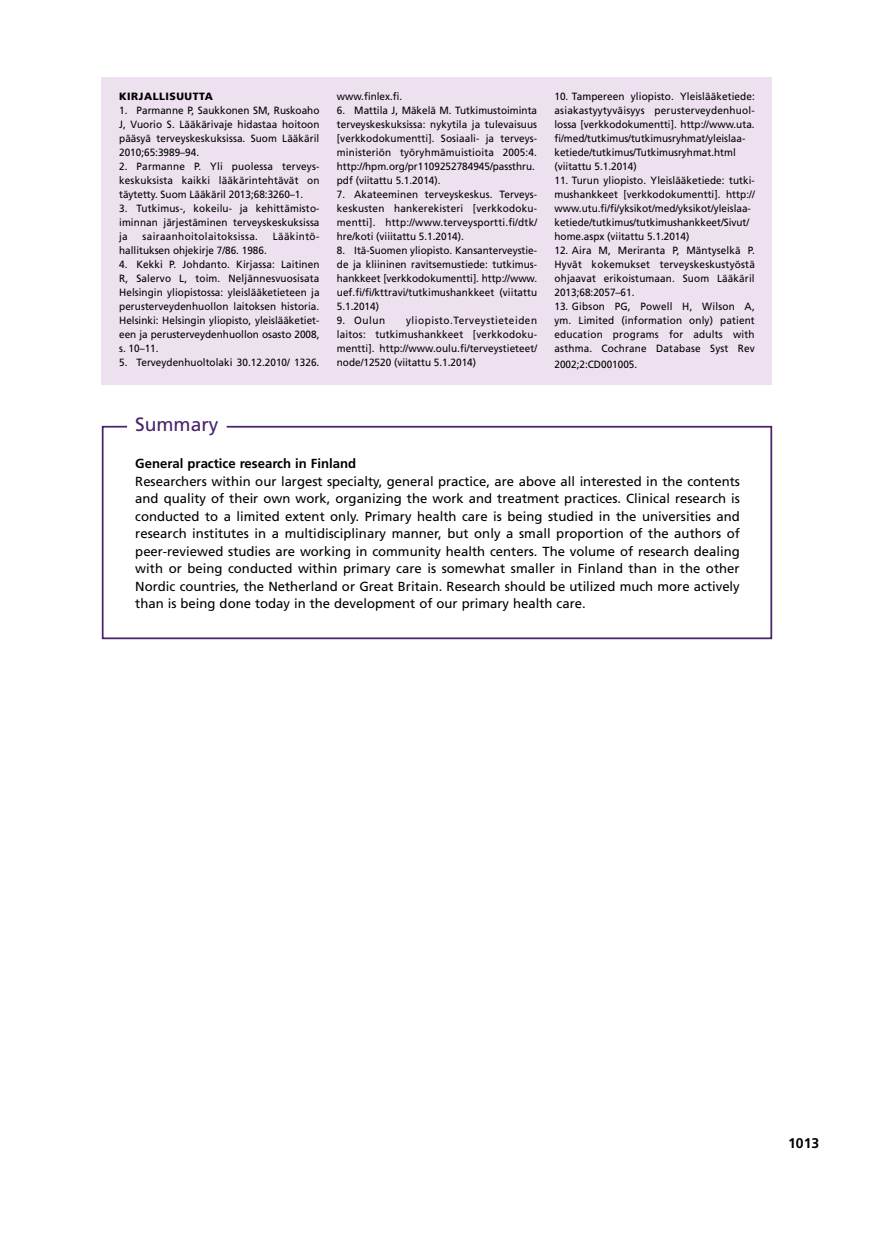
<style>
.page{position:relative;width:874px;height:1241px;background:#fff}
.page>*{position:absolute;margin:0;border:0;box-sizing:border-box;transform-origin:0 0}
.t1{font:19.25px "Frutiger LT Std";color:#49236c}
.t2{font:700 14px "Frutiger LT Std";color:#000}
.t3{font:13.12px/17.5px "Frutiger LT Std";color:#000;text-align:justify}
.t4{font:700 13.12px "Frutiger LT Std";color:#000}
.t5{font:10.5px/14px "Frutiger LT Std";letter-spacing:.005em;color:#000;text-align:justify;scale:.95 1}
.t6{font:10.5px "Frutiger LT Std";letter-spacing:.035em;color:#000;scale:.95 1}
.t7{font:900 10.5px "Frutiger LT Std";letter-spacing:.05em;color:#000}
</style>
<div class="page">
<div style="left:102px;top:77px;width:669px;height:307px;background:#ede1ef"></div>
<svg style="left:101px;top:425px;width:671px;height:215px"></svg>
<p class="t7" style="left:119px;top:90px;width:95px">KIRJALLISUUTTA</p>
<p class="t5" style="left:119px;top:103px;width:212px">1. Parmanne P, Saukkonen SM, Ruskoaho J, Vuorio S. Lääkärivaje hidastaa hoitoon pääsyä terveyskeskuksissa. Suom Lääkäril 2010;65:3989–94.</p>
<p class="t5" style="left:119px;top:159px;width:212px">2. Parmanne P. Yli puolessa terveys&shy;keskuksista kaikki lääkärintehtävät on täytetty. Suom Lääkäril 2013;68:3260–1.</p>
<p class="t5" style="left:119px;top:201px;width:212px">3. Tutkimus-, kokeilu- ja kehittämisto‑ iminnan järjestäminen terveyskeskuksissa ja</p>
<p class="t6" style="left:142px;top:230px;width:123px">sairaanhoitolaitoksissa.</p>
<p class="t6" style="left:273px;top:230px;width:50px">Lääkintö-</p>
<p class="t5" style="left:119px;top:243px;width:157px">hallituksen ohjekirje 7/86. 1986.</p>
<p class="t5" style="left:119px;top:257px;width:212px">4. Kekki P. Johdanto. Kirjassa: Laitinen R, Salervo L, toim. Neljännesvuosisata Helsingin yliopistossa: yleislääketieteen ja perusterveydenhuollon laitoksen historia.<br>Helsinki: Helsingin yliopisto, yleislääketiet‑ een ja perusterveydenhuollon osasto 2008, s. 10–11.</p>
<p class="t5" style="left:119px;top:355px;width:212px">5. Terveydenhuoltolaki 30.12.2010/ 1326.</p>
<p class="t5" style="left:337px;top:89px;width:70px">www.finlex.fi.</p>
<p class="t5" style="left:336px;top:103px;width:212px;text-align:left">6. Mattila J, Mäkelä M. Tutkimustoiminta terveyskeskuksissa: nykytila ja tulevaisuus [verkkodokumentti]. Sosiaali- ja terveys‑ ministeriön työryhmämuistioita 2005:4. http://hpm.org/pr1109252784945/passthru. pdf (viitattu 5.1.2014).</p>
<p class="t5" style="left:336px;top:187px;width:212px">7. Akateeminen terveyskeskus. Terveys‑ keskusten hankerekisteri [verkkodoku‑ mentti]. http://www.terveysportti.fi/dtk/ hre/koti (viiitattu 5.1.2014).</p>
<p class="t5" style="left:336px;top:243px;width:212px">8. Itä-Suomen yliopisto. Kansanterveystie‑ de ja kliininen ravitsemustiede: tutkimus‑ hankkeet [verkkodokumentti]. http://www. uef.fi/fi/kttravi/tutkimushankkeet (viitattu 5.1.2014)</p>
<p class="t5" style="left:336px;top:313px;width:52px">9. Oulun</p>
<p class="t5" style="left:336px;top:313px;width:212px;text-indent:69px">yliopisto.Terveystieteiden laitos: tutkimushankkeet [verkkodoku‑ mentti]. http://www.oulu.fi/terveystieteet/ node/12520 (viitattu 5.1.2014)</p>
<p class="t5" style="left:554px;top:89px;width:212px;text-align:left">10. Tampereen yliopisto. Yleislääketiede: asiakastyytyväisyys perusterveydenhuol‑ lossa [verkkodokumentti]. http://www.uta. fi/med/tutkimus/tutkimusryhmat/yleislaa‑ ketiede/tutkimus/Tutkimusryhmat.html (viitattu 5.1.2014)</p>
<p class="t5" style="left:554px;top:173px;width:212px;text-align:left">11. Turun yliopisto. Yleislääketiede: tutki‑ mushankkeet [verkkodokumentti]. http:// www.utu.fi/fi/yksikot/med/yksikot/yleislaa‑ ketiede/tutkimus/tutkimushankkeet/Sivut/ home.aspx (viitattu 5.1.2014)</p>
<p class="t5" style="left:554px;top:243px;width:212px">12. Aira M, Meriranta P, Mäntyselkä P.<br>Hyvät kokemukset terveyskeskustyöstä ohjaavat erikoistumaan. Suom Lääkäril 2013;68:2057–61.</p>
<p class="t5" style="left:554px;top:299px;width:212px">13. Gibson PG, Powell H, Wilson A, ym. Limited (information only) patient education programs for adults with asthma. Cochrane Database Syst Rev</p>
<p class="t5" style="left:554px;top:357px;width:88px">2002;2:CD001005.</p>
<h1 class="t1" style="left:135px;top:413px;width:85px">Summary</h1>
<p class="t4" style="left:135px;top:456px;width:222px">General practice research in Finland</p>
<p class="t3" style="left:135px;top:472px;width:606px">Researchers within our largest specialty, general practice, are above all interested in the contents and quality of their own work, organizing the work and treatment practices. Clinical research is conducted to a limited extent only. Primary health care is being studied in the universities and research institutes in a multidisciplinary manner, but only a small proportion of the authors of peer-reviewed studies are working in community health centers. The volume of research dealing with or being conducted within primary care is somewhat smaller in Finland than in the other Nordic countries, the Netherland or Great Britain. Research should be utilized much more actively than is being done today in the development of our primary health care.</p>
<h2 class="t2" style="left:787px;top:1134px;width:33px">1013</h2>
</div>
